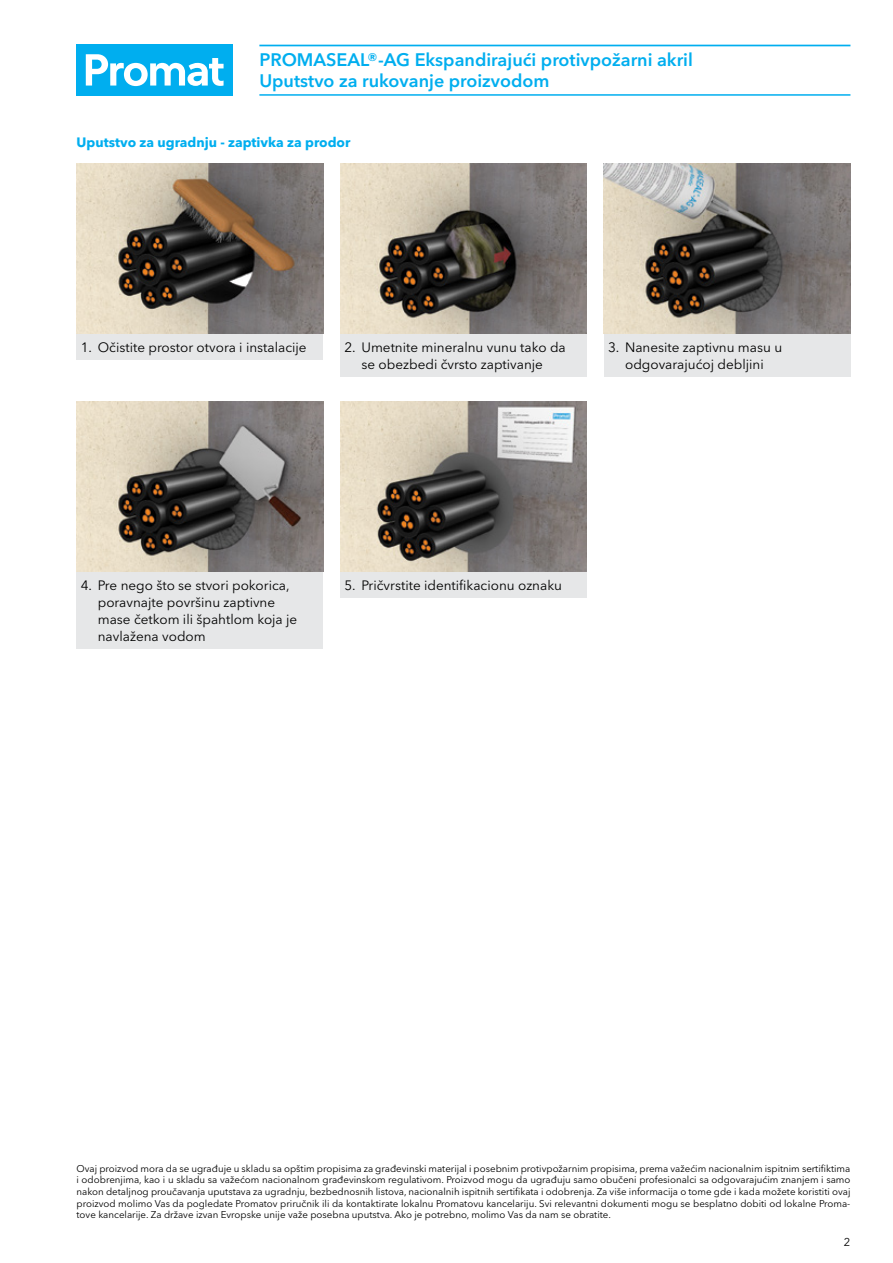
<style>
.page{position:relative;width:893px;height:1263px;background:#fff}
.page>*{position:absolute;margin:0;border:0;box-sizing:border-box;transform-origin:0 0}
.t1{font:600 18px/21.3px "Avenir Next W1 G";color:#00aeef}
.t2{font:13.5px/17px "Avenir Next W1 G";color:#000;text-align:center}
.t3{font:700 13.5px "Avenir Next W1 G";color:#00aeef}
.t4{font:11.25px "Avenir Next W1 G";color:#000}
.t5{font:9.75px/11.7px "Avenir Next W1 G";color:#000;text-align:justify}
</style>
<div class="page">
<div style="left:77px;top:45px;width:156px;height:51px;background:#00aeef"></div>
<svg style="left:86px;top:54px;width:138px;height:32px"></svg>
<img style="left:77px;top:164px;width:246px;height:170px">
<img style="left:340px;top:402px;width:247px;height:170px">
<img style="left:340px;top:164px;width:247px;height:170px">
<img style="left:604px;top:164px;width:246px;height:170px">
<img style="left:77px;top:402px;width:246px;height:170px">
<hr style="left:259px;top:45px;width:591px;height:1px;background:#00aeef">
<hr style="left:259px;top:94px;width:591px;height:2px;background:#00aeef">
<div style="left:77px;top:334px;width:246px;height:25px;background:#e6e7e8"></div>
<div style="left:340px;top:572px;width:247px;height:25px;background:#e6e7e8"></div>
<div style="left:340px;top:334px;width:247px;height:42px;background:#e6e7e8"></div>
<div style="left:604px;top:334px;width:246px;height:42px;background:#e6e7e8"></div>
<div style="left:77px;top:572px;width:246px;height:76px;background:#e6e7e8"></div>
<h1 class="t1" style="left:259px;top:49px;width:435px">PROMASEAL®-AG Ekspandirajući protivpožarni akril<br>Uputstvo za rukovanje proizvodom</h1>
<h2 class="t3" style="left:77px;top:134px;width:275px">Uputstvo za ugradnju - zaptivka za prodor</h2>
<h2 class="t2" style="left:81px;top:338px;width:227px">1. Očistite prostor otvora i instalacije</h2>
<h2 class="t2" style="left:344px;top:338px;width:223px">2. Umetnite mineralnu vunu tako da se obezbedi čvrsto zaptivanje</h2>
<h2 class="t2" style="left:608px;top:338px;width:176px">3. Nanesite zaptivnu masu u odgovarajućoj debljini</h2>
<h2 class="t2" style="left:98px;top:577px;width:201px;text-align:left;text-indent:-17px">4. Pre nego što se stvori pokorica, poravnajte površinu zaptivne mase četkom ili špahtlom koja je navlažena vodom</h2>
<h2 class="t2" style="left:344px;top:577px;width:219px">5. Pričvrstite identifikacionu oznaku</h2>
<p class="t5" style="left:77px;top:1162px;width:775px">Ovaj proizvod mora da se ugrađuje u skladu sa opštim propisima za građevinski materijal i posebnim protivpožarnim propisima, prema važećim nacionalnim ispitnim sertifiktima i odobrenjima, kao i u skladu sa važećom nacionalnom građevinskom regulativom. Proizvod mogu da ugrađuju samo obučeni profesionalci sa odgovarajućim znanjem i samo nakon detaljnog proučavanja uputstava za ugradnju, bezbednosnih listova, nacionalnih ispitnih sertifikata i odobrenja. Za više informacija o tome gde i kada možete koristiti ovaj proizvod molimo Vas da pogledate Promatov priručnik ili da kontaktirate lokalnu Promatovu kancelariju. Svi relevantni dokumenti mogu se besplatno dobiti od lokalne Proma&shy;tove kancelarije. Za države izvan Evropske unije važe posebna uputstva. Ako je potrebno, molimo Vas da nam se obratite.</p>
<p class="t4" style="left:844px;top:1235px;width:8px">2</p>
</div>
